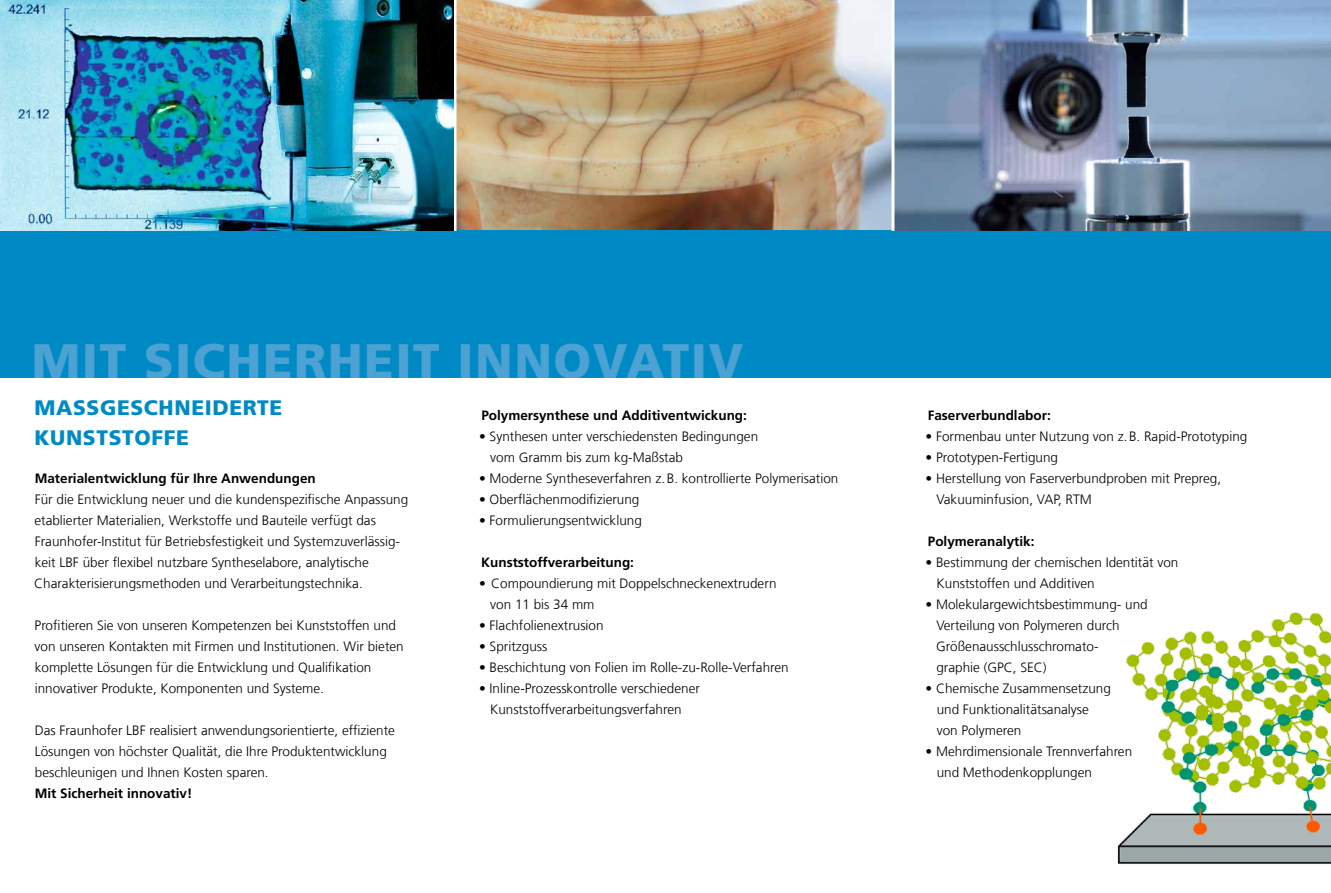
<style>
.page{position:relative;width:1331px;height:893px;background:#fff}
.page>*{position:absolute;margin:0;border:0;box-sizing:border-box;transform-origin:0 0}
.t1{font:900 48.45px "Frutiger LT Com";letter-spacing:.03em;color:#4ba2d3}
.t2{font:900 21px/30px "Frutiger LT Com";letter-spacing:.03em;color:#008ac5}
.t3{font:300 13.5px/21px "Frutiger LT Com";color:#000}
.t4{font:700 13.5px "Frutiger LT Com";color:#000}
</style>
<div class="page">
<img style="left:456px;top:0;width:435px;height:231px">
<div style="left:0;top:231px;width:1331px;height:147px;background:#008ac5"></div>
<img style="left:0;top:0;width:453px;height:231px">
<img style="left:894px;top:0;width:437px;height:231px">
<img style="left:1117px;top:612px;width:214px;height:252px">
<h1 class="t1" style="left:32px;top:332px;width:713px">MIT SICHERHEIT INNOVATIV</h1>
<h2 class="t2" style="left:34px;top:392px;width:249px">MASSGESCHNEIDERTE<br>KUNSTSTOFFE</h2>
<p class="t4" style="left:35px;top:470px;width:283px">Materialentwicklung für Ihre Anwendungen</p>
<p class="t3" style="left:34px;top:489px;width:375px">Für die Entwicklung neuer und die kundenspezifische Anpassung etablierter Materialien, Werkstoffe und Bauteile verfügt das Fraunhofer-Institut für Betriebsfestigkeit und Systemzuverlässig&shy;keit LBF über flexibel nutzbare Syntheselabore, analytische Charakterisierungsmethoden und Verarbeitungstechnika.</p>
<p class="t3" style="left:35px;top:615px;width:371px">Profitieren Sie von unseren Kompetenzen bei Kunststoffen und von unseren Kontakten mit Firmen und Institutionen. Wir bieten komplette Lösungen für die Entwicklung und Qualifikation innovativer Produkte, Komponenten und Systeme.</p>
<p class="t3" style="left:35px;top:720px;width:362px">Das Fraunhofer LBF realisiert anwendungsorientierte, effiziente<br>Lösungen von höchster Qualität, die Ihre Produktentwicklung beschleunigen und Ihnen Kosten sparen.</p>
<p class="t4" style="left:35px;top:785px;width:159px">Mit Sicherheit innovativ!</p>
<p class="t4" style="left:481px;top:407px;width:267px">Polymersynthese und Additiventwickung:</p>
<p class="t3" style="left:490px;top:426px;width:269px;text-indent:-11px">• Synthesen unter verschiedensten Bedingungen vom Gramm bis zum kg-Maßstab</p>
<p class="t3" style="left:479px;top:468px;width:361px">• Moderne Syntheseverfahren z.B. kontrollierte Polymerisation</p>
<p class="t3" style="left:479px;top:489px;width:162px">• Oberflächenmodifizierung</p>
<p class="t3" style="left:479px;top:510px;width:164px">• Formulierungsentwicklung</p>
<p class="t4" style="left:481px;top:554px;width:154px">Kunststoffverarbeitung:</p>
<p class="t3" style="left:490px;top:573px;width:288px;text-indent:-11px">• Compoundierung mit Doppelschneckenextrudern von 11 bis 34 mm</p>
<p class="t3" style="left:479px;top:615px;width:126px">• Flachfolienextrusion</p>
<p class="t3" style="left:479px;top:636px;width:70px">• Spritzguss</p>
<p class="t3" style="left:479px;top:657px;width:311px">• Beschichtung von Folien im Rolle-zu-Rolle-Verfahren</p>
<p class="t3" style="left:479px;top:678px;width:222px;text-align:center">• Inline-Prozesskontrolle verschiedener<br>Kunststoffverarbeitungsverfahren</p>
<p class="t4" style="left:928px;top:407px;width:125px">Faserverbundlabor:</p>
<p class="t3" style="left:926px;top:426px;width:323px">• Formenbau unter Nutzung von z.B. Rapid-Prototyping</p>
<p class="t3" style="left:926px;top:447px;width:134px">• Prototypen-Fertigung</p>
<p class="t3" style="left:936px;top:468px;width:286px;text-indent:-11px">• Herstellung von Faserverbundproben mit Prepreg,<br>Vakuuminfusion, VAP, RTM</p>
<p class="t4" style="left:928px;top:533px;width:108px">Polymeranalytik:</p>
<p class="t3" style="left:937px;top:552px;width:243px;text-indent:-11px">• Bestimmung der chemischen Identität von<br>Kunststoffen und Additiven</p>
<p class="t3" style="left:936px;top:594px;width:213px;text-indent:-11px">• Molekulargewichtsbestimmung- und<br>Verteilung von Polymeren durch<br>Größenausschlusschromato-<br>graphie (GPC, SEC)</p>
<p class="t3" style="left:937px;top:678px;width:176px;text-indent:-11px">• Chemische Zusammensetzung und Funktionalitätsanalyse von Polymeren</p>
<p class="t3" style="left:937px;top:741px;width:197px;text-indent:-11px">• Mehrdimensionale Trennverfahren und Methodenkopplungen</p>
</div>
